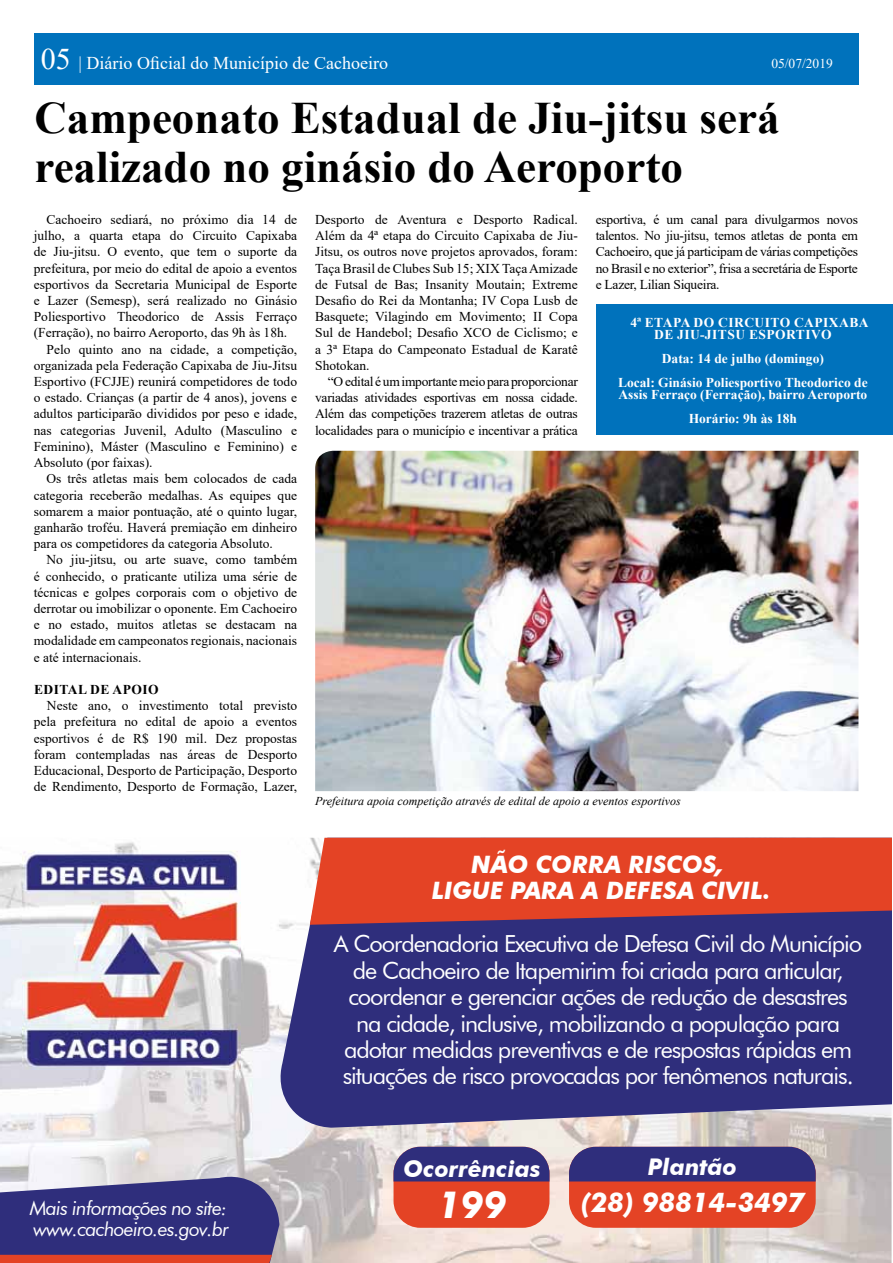
<style>
.page{position:relative;width:893px;height:1263px;background:#fff}
.page>*{position:absolute;margin:0;border:0;box-sizing:border-box;transform-origin:0 0}
.t1{font:700 45px/49.5px "Times New Roman";color:#000}
.t2{font:italic 700 37.5px "Futura BT";color:#fff}
.t3{font:italic 700 27.3px "Futura BT";color:#fff}
.t4{font:italic 700 24px/26.4px "Futura BT";color:#fff;text-align:center}
.t5{font:23.55px/26.4px "Futura BT";letter-spacing:-.045em;color:#fff;text-align:center}
.t6{font:italic 700 22.95px "Futura BT";color:#fff}
.t7{font:italic 19.5px/21px "Futura BT";letter-spacing:-.04em;color:#fff}
.t8{font:18px "Times New Roman";color:#fff}
.t9{font:13.5px/16.2px "Times New Roman";color:#000;text-align:justify}
.t10{font:700 13.5px/24px "Times New Roman";color:#fff;text-align:center}
.t11{font:700 13.5px/12px "Times New Roman";letter-spacing:.035em;color:#fff}
.t12{font:700 13.5px "Times New Roman";letter-spacing:.035em;color:#000}
.t13{font:13.5px "Times New Roman";color:#fff}
.t14{font:italic 12px "Times New Roman";color:#000}
.s1{font-size:30px}
</style>
<div class="page">
<img style="left:315px;top:451px;width:543px;height:340px">
<div style="left:34px;top:34px;width:824px;height:51px;background:#0072bc"></div>
<div style="left:596px;top:305px;width:297px;height:130px;background:#0072bc"></div>
<img style="left:0;top:842px;width:891px;height:421px">
<svg style="left:277px;top:842px;width:615px;height:286px;background:#424086"></svg>
<svg style="left:310px;top:838px;width:582px;height:87px;background:#d5442f"></svg>
<div style="left:393px;top:1147px;width:156px;height:81px;background:#e44325;border-radius:27px"></div>
<div style="left:393px;top:1147px;width:156px;height:34px;background:#2f2e7c"></div>
<div style="left:569px;top:1147px;width:247px;height:81px;background:#e44325;border-radius:27px"></div>
<div style="left:569px;top:1147px;width:247px;height:34px;background:#2f2e7c"></div>
<img style="left:23px;top:851px;width:218px;height:218px">
<svg style="left:0;top:1173px;width:279px;height:90px;background:#574881"></svg>
<h3 class="t8" style="left:41px;top:50px;width:349px"><span class="s1">05</span> | Diário Oficial do Município de Cachoeiro</h3>
<p class="t13" style="left:771px;top:54px;width:63px">05/07/2019</p>
<h1 class="t1" style="left:34px;top:91px;width:747px">Campeonato Estadual de Jiu-jitsu será realizado no ginásio do Aeroporto</h1>
<p class="t9" style="left:47px;top:211px;width:252px">Cachoeiro sediará, no próximo dia 14 de</p>
<p class="t9" style="left:34px;top:227px;width:265px">julho, a quarta etapa do Circuito Capixaba</p>
<p class="t9" style="left:34px;top:243px;width:265px">de Jiu-jitsu. O evento, que tem o suporte da</p>
<p class="t9" style="left:34px;top:260px;width:265px">prefeitura, por meio do edital de apoio a eventos</p>
<p class="t9" style="left:34px;top:276px;width:265px">esportivos da Secretaria Municipal de Esporte</p>
<p class="t9" style="left:34px;top:292px;width:265px">e Lazer (Semesp), será realizado no Ginásio</p>
<p class="t9" style="left:34px;top:308px;width:265px">Poliesportivo Theodorico de Assis Ferraço</p>
<p class="t9" style="left:34px;top:324px;width:255px">(Ferração), no bairro Aeroporto, das 9h às 18h.</p>
<p class="t9" style="left:47px;top:341px;width:252px">Pelo quinto ano na cidade, a competição,</p>
<p class="t9" style="left:34px;top:357px;width:265px">organizada pela Federação Capixaba de Jiu-Jitsu</p>
<p class="t9" style="left:34px;top:373px;width:265px">Esportivo (FCJJE) reunirá competidores de todo</p>
<p class="t9" style="left:34px;top:389px;width:265px">o estado. Crianças (a partir de 4 anos), jovens e</p>
<p class="t9" style="left:34px;top:405px;width:265px">adultos participarão divididos por peso e idade,</p>
<p class="t9" style="left:34px;top:422px;width:265px">nas categorias Juvenil, Adulto (Masculino e</p>
<p class="t9" style="left:34px;top:438px;width:265px">Feminino), Máster (Masculino e Feminino) e</p>
<p class="t9" style="left:34px;top:454px;width:120px">Absoluto (por faixas).</p>
<p class="t9" style="left:47px;top:470px;width:252px">Os três atletas mais bem colocados de cada</p>
<p class="t9" style="left:34px;top:486px;width:265px">categoria receberão medalhas. As equipes que</p>
<p class="t9" style="left:34px;top:503px;width:265px">somarem a maior pontuação, até o quinto lugar,</p>
<p class="t9" style="left:34px;top:519px;width:265px">ganharão troféu. Haverá premiação em dinheiro</p>
<p class="t9" style="left:34px;top:535px;width:241px">para os competidores da categoria Absoluto.</p>
<p class="t9" style="left:47px;top:551px;width:252px">No jiu-jitsu, ou arte suave, como também</p>
<p class="t9" style="left:34px;top:567px;width:265px">é conhecido, o praticante utiliza uma série de</p>
<p class="t9" style="left:34px;top:584px;width:265px">técnicas e golpes corporais com o objetivo de</p>
<p class="t9" style="left:34px;top:600px;width:265px">derrotar ou imobilizar o oponente. Em Cachoeiro</p>
<p class="t9" style="left:34px;top:616px;width:265px">e no estado, muitos atletas se destacam na</p>
<p class="t9" style="left:34px;top:632px;width:265px">modalidade em campeonatos regionais, nacionais</p>
<p class="t9" style="left:34px;top:648px;width:109px">e até internacionais.</p>
<p class="t12" style="left:34px;top:680px;width:126px">EDITAL DE APOIO</p>
<p class="t9" style="left:34px;top:697px;width:265px;text-indent:13px">Neste ano, o investimento total previsto pela prefeitura no edital de apoio a eventos esportivos é de R$ 190 mil. Dez propostas foram contempladas nas áreas de Desporto Educacional, Desporto de Participação, Desporto de Rendimento, Desporto de Formação, Lazer,</p>
<p class="t9" style="left:315px;top:211px;width:264px">Desporto de Aventura e Desporto Radical.<br>Além da 4ª etapa do Circuito Capixaba de Jiu-Jitsu, os outros nove projetos aprovados, foram:<br>Taça Brasil de Clubes Sub 15; XIX Taça Amizade de Futsal de Bas; Insanity Moutain; Extreme Desafio do Rei da Montanha; IV Copa Lusb de Basquete; Vilagindo em Movimento; II Copa Sul de Handebol; Desafio XCO de Ciclismo; e a 3ª Etapa do Campeonato Estadual de Karatê Shotokan.</p>
<p class="t9" style="left:315px;top:373px;width:264px;text-indent:13px">“O edital é um importante meio para proporcionar variadas atividades esportivas em nossa cidade.<br>Além das competições trazerem atletas de outras localidades para o município e incentivar a prática</p>
<p class="t9" style="left:596px;top:211px;width:264px">esportiva, é um canal para divulgarmos novos talentos. No jiu-jitsu, temos atletas de ponta em Cachoeiro, que já participam de várias competições no Brasil e no exterior”, frisa a secretária de Esporte e Lazer, Lilian Siqueira.</p>
<p class="t11" style="left:654px;top:316px;width:216px;text-indent:-24px">4ª ETAPA DO CIRCUITO CAPIXABA<br>DE JIU-JITSU ESPORTIVO</p>
<p class="t10" style="left:618px;top:346px;width:251px">Data: 14 de julho (domingo)<br>Local: Ginásio Poliesportivo Theodorico de</p>
<p class="t10" style="left:618px;top:382px;width:250px">Assis Ferraço (Ferração), bairro Aeroporto<br>Horário: 9h às 18h</p>
<p class="t14" style="left:315px;top:793px;width:367px">Prefeitura apoia competição através de edital de apoio a eventos esportivos</p>
<h3 class="t4" style="left:432px;top:851px;width:340px">NÃO CORRA RISCOS,<br>LIGUE PARA A DEFESA CIVIL.</h3>
<p class="t5" style="left:334px;top:931px;width:530px">A Coordenadoria Executiva de Defesa Civil do Município de Cachoeiro de Itapemirim foi criada para articular, coordenar e gerenciar ações de redução de desastres na cidade, inclusive, mobilizando a população para adotar medidas preventivas e de respostas rápidas em situações de risco provocadas por fenômenos naturais.</p>
<h3 class="t7" style="left:30px;top:1198px;width:201px">Mais informações no site: www.cachoeiro.es.gov.br</h3>
<h3 class="t6" style="left:403px;top:1155px;width:139px">Ocorrências</h3>
<h2 class="t2" style="left:438px;top:1182px;width:70px">199</h2>
<h3 class="t6" style="left:648px;top:1153px;width:91px">Plantão</h3>
<h3 class="t3" style="left:581px;top:1186px;width:225px">(28) 98814-3497</h3>
</div>
